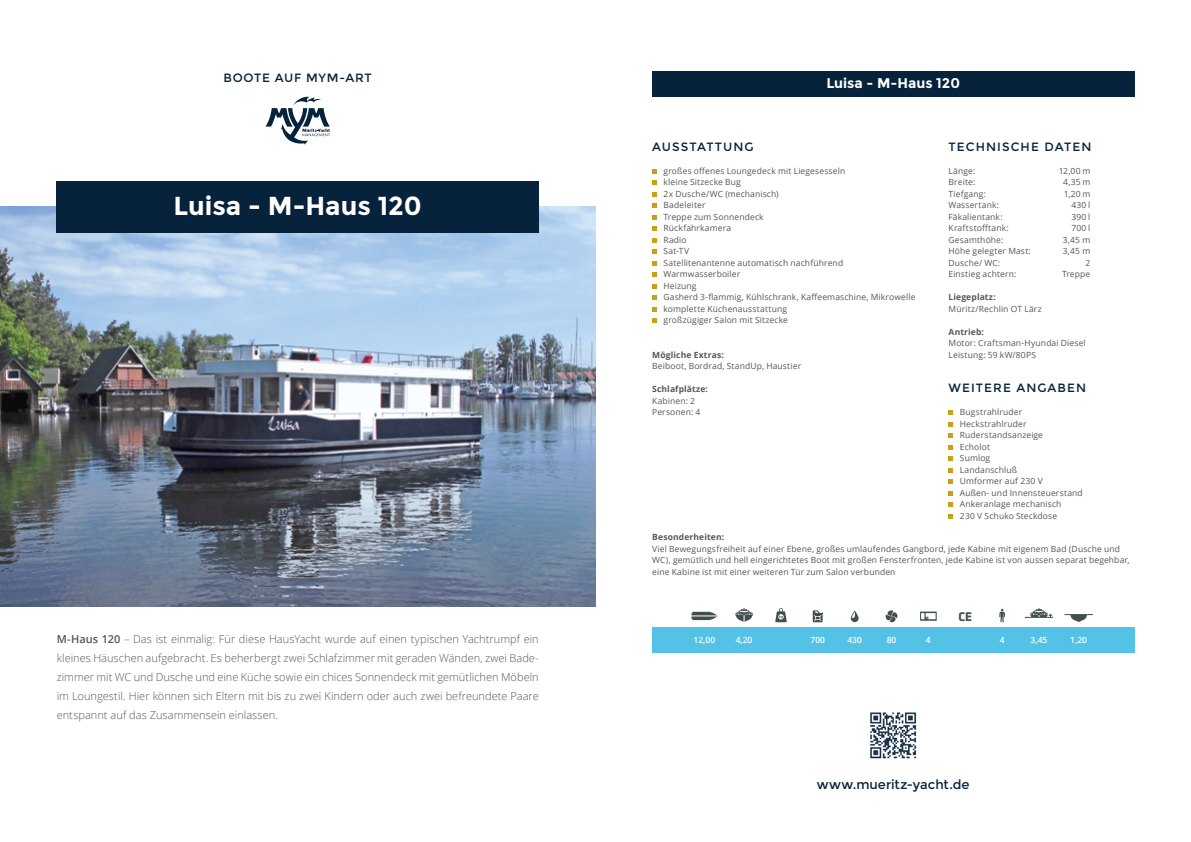
<style>
.page{position:relative;width:1191px;height:842px;background:#fff}
.page>*{position:absolute;margin:0;border:0;box-sizing:border-box;transform-origin:0 0}
.t1{font:700 26px "Montserrat";color:#fff}
.t2{font:700 14px "Montserrat";color:#fff}
.t3{font:13px "Montserrat";color:#07233b}
.t4{font:700 13px "Klavika";color:#434e4e}
.t5{font:12px "Montserrat";letter-spacing:.09em;color:#07233b}
.t6{font:12px "Montserrat";letter-spacing:.06em;color:#07233b}
.t7{font:300 11px/19px "Open Sans";color:#565655;text-align:justify}
.t8{font:8.5px/11.5px "Open Sans";letter-spacing:.015em;color:#565655}
.t9{font:700 8.5px "Open Sans";letter-spacing:.015em;color:#565655}
.t10{font:600 8.5px "Open Sans";color:#fff}
.s1{font-weight:600}
</style>
<div class="page">
<svg style="left:652px;top:169px;width:4px;height:5px"></svg>
<svg style="left:652px;top:181px;width:4px;height:4px"></svg>
<svg style="left:652px;top:192px;width:4px;height:5px"></svg>
<svg style="left:652px;top:204px;width:4px;height:4px"></svg>
<svg style="left:652px;top:215px;width:4px;height:5px"></svg>
<svg style="left:652px;top:227px;width:4px;height:4px"></svg>
<svg style="left:652px;top:238px;width:4px;height:5px"></svg>
<svg style="left:652px;top:250px;width:4px;height:4px"></svg>
<svg style="left:652px;top:261px;width:4px;height:5px"></svg>
<svg style="left:652px;top:273px;width:4px;height:4px"></svg>
<svg style="left:652px;top:284px;width:4px;height:5px"></svg>
<svg style="left:652px;top:296px;width:4px;height:4px"></svg>
<svg style="left:652px;top:307px;width:4px;height:5px"></svg>
<svg style="left:652px;top:319px;width:4px;height:4px"></svg>
<svg style="left:948px;top:411px;width:4px;height:4px"></svg>
<svg style="left:948px;top:422px;width:4px;height:5px"></svg>
<svg style="left:948px;top:434px;width:4px;height:4px"></svg>
<svg style="left:948px;top:445px;width:4px;height:5px"></svg>
<svg style="left:948px;top:457px;width:4px;height:4px"></svg>
<svg style="left:948px;top:468px;width:4px;height:5px"></svg>
<svg style="left:948px;top:480px;width:4px;height:4px"></svg>
<svg style="left:948px;top:491px;width:4px;height:5px"></svg>
<svg style="left:948px;top:503px;width:4px;height:4px"></svg>
<svg style="left:948px;top:514px;width:4px;height:5px"></svg>
<img style="left:0;top:207px;width:595px;height:400px">
<div style="left:57px;top:181px;width:482px;height:51px;background:#07233b"></div>
<svg style="left:265px;top:97px;width:65px;height:48px"></svg>
<div style="left:652px;top:627px;width:482px;height:26px;background:#53c2e6"></div>
<svg style="left:691px;top:612px;width:26px;height:8px"></svg>
<svg style="left:735px;top:608px;width:17px;height:14px"></svg>
<svg style="left:775px;top:608px;width:11px;height:14px"></svg>
<svg style="left:812px;top:610px;width:11px;height:12px"></svg>
<svg style="left:850px;top:610px;width:8px;height:12px"></svg>
<svg style="left:885px;top:610px;width:12px;height:12px"></svg>
<svg style="left:920px;top:612px;width:16px;height:9px"></svg>
<svg style="left:999px;top:609px;width:6px;height:13px"></svg>
<svg style="left:1024px;top:608px;width:29px;height:10px"></svg>
<svg style="left:1064px;top:614px;width:29px;height:8px"></svg>
<img style="left:870px;top:712px;width:47px;height:47px">
<div style="left:652px;top:71px;width:482px;height:25px;background:#07233b"></div>
<h3 class="t6" style="left:224px;top:71px;width:150px">BOOTE AUF MYM-ART</h3>
<h1 class="t1" style="left:174px;top:190px;width:250px">Luisa - M-Haus 120</h1>
<p class="t7" style="left:57px;top:630px;width:483px"><span class="s1">M-Haus 120</span> – Das ist einmalig: Für diese HausYacht wurde auf einen typischen Yachtrumpf ein kleines Häuschen aufgebracht. Es beherbergt zwei Schlafzimmer mit geraden Wänden, zwei Bade&shy;zimmer mit WC und Dusche und eine Küche sowie ein chices Sonnendeck mit gemütlichen Möbeln im Loungestil. Hier können sich Eltern mit bis zu zwei Kindern oder auch zwei befreundete Paare entspannt auf das Zusammensein einlassen.</p>
<h2 class="t2" style="left:826px;top:75px;width:135px">Luisa - M-Haus 120</h2>
<h3 class="t5" style="left:652px;top:139px;width:103px">AUSSTATTUNG</h3>
<p class="t8" style="left:663px;top:164px;width:253px">großes offenes Loungedeck mit Liegesesseln<br>kleine Sitzecke Bug<br>2x Dusche/WC (mechanisch)<br>Badeleiter<br>Treppe zum Sonnendeck<br>Rückfahrkamera<br>Radio<br>Sat-TV<br>Satellitenantenne automatisch nachführend<br>Warmwasserboiler<br>Heizung<br>Gasherd 3-flammig, Kühlschrank, Kaffeemaschine, Mikrowelle komplette Küchenausstattung<br>großzügiger Salon mit Sitzecke</p>
<p class="t9" style="left:652px;top:348px;width:73px">Mögliche Extras:</p>
<p class="t8" style="left:652px;top:360px;width:150px">Beiboot, Bordrad, StandUp, Haustier</p>
<p class="t9" style="left:652px;top:383px;width:57px">Schlafplätze:</p>
<p class="t8" style="left:652px;top:394px;width:50px">Kabinen: 2<br>Personen: 4</p>
<h3 class="t5" style="left:948px;top:139px;width:144px">TECHNISCHE DATEN</h3>
<p class="t8" style="left:948px;top:164px;width:28px">Länge:</p>
<p class="t8" style="left:1058px;top:164px;width:33px">12,00 m</p>
<p class="t8" style="left:948px;top:176px;width:28px">Breite:</p>
<p class="t8" style="left:1063px;top:176px;width:29px">4,35 m</p>
<p class="t8" style="left:948px;top:187px;width:39px">Tiefgang:</p>
<p class="t8" style="left:1063px;top:187px;width:28px">1,20 m</p>
<p class="t8" style="left:948px;top:199px;width:52px">Wassertank:</p>
<p class="t8" style="left:1071px;top:199px;width:20px">430 l</p>
<p class="t8" style="left:948px;top:210px;width:56px">Fäkalientank:</p>
<p class="t8" style="left:1071px;top:210px;width:20px">390 l</p>
<p class="t8" style="left:948px;top:222px;width:62px">Kraftstofftank:</p>
<p class="t8" style="left:1071px;top:222px;width:20px">700 l</p>
<p class="t8" style="left:948px;top:233px;width:56px">Gesamthöhe:</p>
<p class="t8" style="left:1062px;top:233px;width:29px">3,45 m</p>
<p class="t8" style="left:948px;top:245px;width:84px">Höhe gelegter Mast:</p>
<p class="t8" style="left:1062px;top:245px;width:29px">3,45 m</p>
<p class="t8" style="left:948px;top:256px;width:53px">Dusche/ WC:</p>
<p class="t8" style="left:1085px;top:256px;width:6px">2</p>
<p class="t8" style="left:948px;top:268px;width:69px">Einstieg achtern:</p>
<p class="t8" style="left:1062px;top:268px;width:30px">Treppe</p>
<p class="t9" style="left:948px;top:291px;width:49px">Liegeplatz:</p>
<p class="t8" style="left:948px;top:302px;width:95px">Müritz/Rechlin OT Lärz</p>
<p class="t9" style="left:948px;top:325px;width:37px">Antrieb:</p>
<p class="t8" style="left:948px;top:337px;width:139px">Motor: Craftsman-Hyundai Diesel<br>Leistung: 59 kW/80PS</p>
<h3 class="t5" style="left:948px;top:381px;width:139px">WEITERE ANGABEN</h3>
<p class="t8" style="left:960px;top:406px;width:124px">Bugstrahlruder<br>Heckstrahlruder<br>Ruderstandsanzeige<br>Echolot<br>Sumlog<br>Landanschluß<br>Umformer auf 230 V<br>Außen- und Innensteuerstand<br>Ankeranlage mechanisch<br>230 V Schuko Steckdose</p>
<p class="t9" style="left:652px;top:531px;width:74px">Besonderheiten:</p>
<p class="t8" style="left:652px;top:543px;width:479px">Viel Bewegungsfreiheit auf einer Ebene, großes umlaufendes Gangbord, jede Kabine mit eigenem Bad (Dusche und<br>WC), gemütlich und hell eingerichtetes Boot mit großen Fensterfronten, jede Kabine ist von aussen separat begehbar, eine Kabine ist mit einer weiteren Tür zum Salon verbunden</p>
<h3 class="t4" style="left:958px;top:609px;width:15px">CE</h3>
<p class="t10" style="left:693px;top:634px;width:23px">12,00</p>
<p class="t10" style="left:735px;top:634px;width:18px">4,20</p>
<p class="t10" style="left:810px;top:634px;width:16px">700</p>
<p class="t10" style="left:847px;top:634px;width:16px">430</p>
<p class="t10" style="left:886px;top:634px;width:11px">80</p>
<p class="t10" style="left:926px;top:634px;width:6px">4</p>
<p class="t10" style="left:999px;top:634px;width:6px">4</p>
<p class="t10" style="left:1030px;top:634px;width:18px">3,45</p>
<p class="t10" style="left:1070px;top:634px;width:18px">1,20</p>
<h3 class="t3" style="left:817px;top:777px;width:154px">www.mueritz-yacht.de</h3>
</div>
